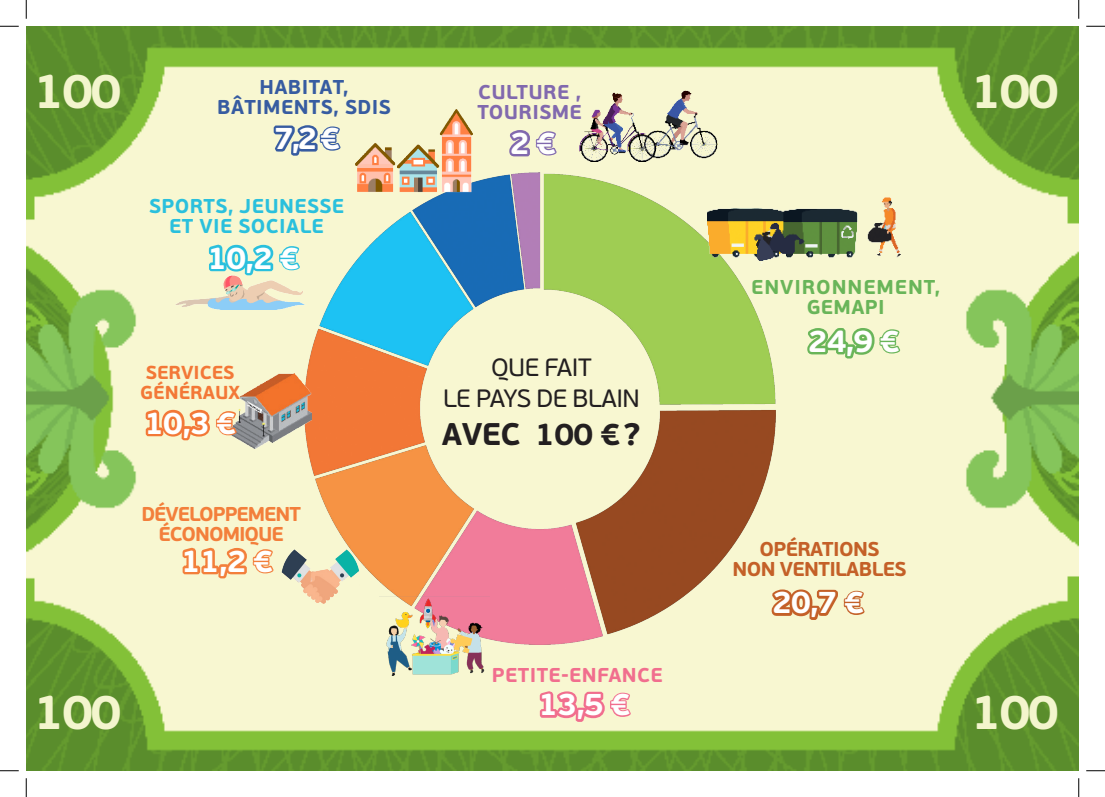
<style>
.page{position:relative;width:1105px;height:797px;background:#fff}
.page>*{position:absolute;margin:0;border:0;box-sizing:border-box;transform-origin:0 0}
.t1{font:700 48.75px "PF Beau Sans Pro";letter-spacing:-.07em;color:#f3f5cd}
.t2{font:700 31.25px "PF Beau Sans Pro";letter-spacing:-.05em;color:#fff}
.t3{font:700 31.25px "PF Beau Sans Pro";letter-spacing:-.02em;color:#231f20}
.t4{font:25px/31.2px "PF Beau Sans Pro";letter-spacing:-.02em;color:#231f20;text-align:center}
.t5{font:700 20px/20px "PF Beau Sans Pro";letter-spacing:.02em;color:#2ac0dd;text-align:center}
.t6{font:700 20px/20px "PF Beau Sans Pro";letter-spacing:-.03em;color:#c46028;text-align:center}
.t7{font:700 20px/20px "PF Beau Sans Pro";letter-spacing:-.05em;color:#f37f3b;text-align:center}
.t8{font:700 20px "PF Beau Sans Pro";letter-spacing:.02em;color:#375ca1}
.t9{font:700 20px/20px "PF Beau Sans Pro";letter-spacing:.045em;color:#69b559;text-align:center}
.t10{font:700 20px/20px "PF Beau Sans Pro";letter-spacing:.02em;color:#8169ae}
.t11{font:700 20px "PF Beau Sans Pro";letter-spacing:.02em;color:#f16e8e}
.t12{font:700 18.75px/20px "PF Beau Sans Pro";color:#f37837}
</style>
<div class="page">
<img style="left:26px;top:26px;width:1053px;height:744px">
<img style="left:343px;top:173px;width:425px;height:471px">
<img style="left:349px;top:107px;width:127px;height:89px">
<img style="left:708px;top:187px;width:60px;height:81px">
<svg style="left:505px;top:127px;width:54px;height:32px;background:#c4bac1"></svg>
<img style="left:577px;top:90px;width:141px;height:71px">
<svg style="left:536px;top:496px;width:97px;height:274px;background:#cea486"></svg>
<svg style="left:142px;top:26px;width:201px;height:744px;background:#dfe0b1"></svg>
<img style="left:282px;top:548px;width:78px;height:56px">
<svg style="left:768px;top:133px;width:134px;height:637px;background:#e1e4b8"></svg>
<img style="left:380px;top:596px;width:110px;height:88px">
<svg style="left:0;top:25px;width:19px;height:2px"></svg>
<svg style="left:1086px;top:25px;width:19px;height:2px"></svg>
<svg style="left:0;top:770px;width:19px;height:1px"></svg>
<svg style="left:1086px;top:770px;width:19px;height:1px"></svg>
<svg style="left:25px;top:0;width:2px;height:19px"></svg>
<svg style="left:25px;top:778px;width:2px;height:19px"></svg>
<svg style="left:1078px;top:0;width:1px;height:19px"></svg>
<svg style="left:1078px;top:778px;width:1px;height:19px"></svg>
<h1 class="t1" style="left:33px;top:61px;width:90px">100</h1>
<p class="t8" style="left:260px;top:74px;width:90px">HABITAT,</p>
<p class="t8" style="left:217px;top:94px;width:175px">BÂTIMENTS, SDIS</p>
<p class="t2" style="left:274px;top:119px;width:67px">7,2 €</p>
<p class="t5" style="left:149px;top:197px;width:197px">SPORTS, JEUNESSE<br>ET VIE SOCIALE</p>
<p class="t2" style="left:207px;top:238px;width:94px">10,2 €</p>
<p class="t12" style="left:140px;top:363px;width:101px">SERVICES<br>GÉNÉRAUX</p>
<p class="t2" style="left:144px;top:403px;width:94px">10,3 €</p>
<p class="t7" style="left:141px;top:505px;width:161px">DÉVELOPPEMENT<br>ÉCONOMIQUE</p>
<p class="t2" style="left:181px;top:541px;width:94px">11,2 €</p>
<p class="t10" style="left:477px;top:82px;width:106px">CULTURE ,<br>TOURISME</p>
<p class="t2" style="left:510px;top:124px;width:48px">2 €</p>
<p class="t4" style="left:443px;top:352px;width:198px">QUE FAIT<br>LE PAYS DE BLAIN</p>
<p class="t3" style="left:442px;top:414px;width:201px">AVEC 100 € ?</p>
<p class="t11" style="left:492px;top:662px;width:172px">PETITE-ENFANCE</p>
<h1 class="t1" style="left:971px;top:61px;width:90px">100</h1>
<p class="t9" style="left:751px;top:277px;width:191px">ENVIRONNEMENT,<br>GEMAPI</p>
<p class="t2" style="left:808px;top:322px;width:94px">24,9 €</p>
<p class="t6" style="left:732px;top:539px;width:175px">OPÉRATIONS<br>NON VENTILABLES</p>
<p class="t2" style="left:772px;top:583px;width:94px">20,7 €</p>
<p class="t2" style="left:538px;top:685px;width:94px">13,5 €</p>
<h1 class="t1" style="left:33px;top:682px;width:90px">100</h1>
<h1 class="t1" style="left:971px;top:682px;width:90px">100</h1>
</div>
